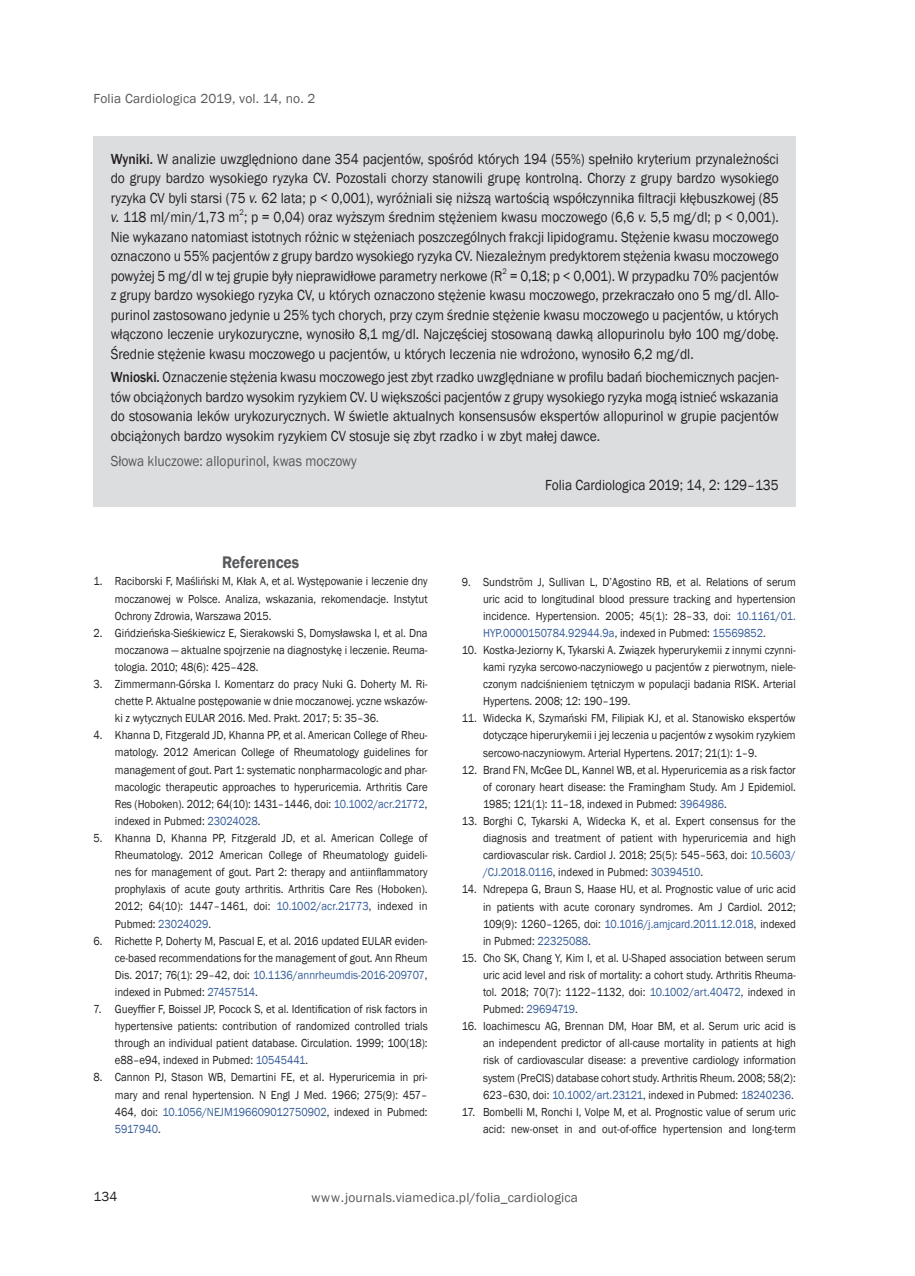
<style>
.page{position:relative;width:915px;height:1276px;background:#fff}
.page>*{position:absolute;margin:0;border:0;box-sizing:border-box;transform-origin:0 0}
._21_Pismiennictwo_ty{font:600 17.25px "Franklin Gothic";color:#57585a;scale:.9 1}
._04B_Streszczenie{font:15px/19.5px "Franklin Gothic";color:#231f20;text-align:justify;scale:.9 1}
._04E_Streszczenie_sl{font:15px "Franklin Gothic";color:#57585a;scale:.9 1}
._04F_Streszczenie_na{font:15px "Franklin Gothic";color:#231f20;scale:.9 1}
.t1{font:13.5px "Franklin Gothic";letter-spacing:.01em;color:#57585a}
.t2{font:13.5px "Franklin Gothic";color:#231f20}
.t3{font:12px/17.1px "Franklin Gothic";color:#231f20;text-align:justify;scale:.9 1}
._04B_Streszczenie-2{font:8.25px "Franklin Gothic";color:#231f20;scale:.9 1}
.s1{font-weight:500}
.s2{font-style:italic}
.s3{color:#345c98}
</style>
<div class="page">
<div style="left:94px;top:136px;width:701px;height:370px;background:#dcdddf"></div>
<p class="t1" style="left:94px;top:91px;width:223px">Folia Cardiologica 2019, vol. 14, no. 2</p>
<p class="_04B_Streszczenie" style="left:111px;top:149px;width:743px"><span class="s1">Wyniki.</span> W analizie uwzględniono dane 354 pacjentów, spośród których 194 (55%) spełniło kryterium przynależności do grupy bardzo wysokiego ryzyka CV. Pozostali chorzy stanowili grupę kontrolną. Chorzy z grupy bardzo wysokiego ryzyka CV byli starsi (75 <span class="s2">v.</span> 62 lata; p &lt; 0,001), wyróżniali się niższą wartością współczynnika filtracji kłębuszkowej (85 <span class="s2">v.</span> 118 ml/min/1,73 m ; p = 0,04) oraz wyższym średnim stężeniem kwasu moczowego (6,6 <span class="s2">v.</span> 5,5 mg/dl; p &lt; 0,001).</p>
<p class="_04B_Streszczenie-2" style="left:239px;top:207px;width:6px">2</p>
<p class="_04B_Streszczenie" style="left:111px;top:227px;width:743px">Nie wykazano natomiast istotnych różnic w stężeniach poszczególnych frakcji lipidogramu. Stężenie kwasu moczowego oznaczono u 55% pacjentów z grupy bardzo wysokiego ryzyka CV. Niezależnym predyktorem stężenia kwasu moczowego powyżej 5 mg/dl w tej grupie były nieprawidłowe parametry nerkowe (R</p>
<p class="_04B_Streszczenie-2" style="left:502px;top:266px;width:6px">2</p>
<p class="_04B_Streszczenie" style="left:111px;top:266px;width:743px;text-indent:399px">= 0,18; p &lt; 0,001). W przypadku 70% pacjentów z grupy bardzo wysokiego ryzyka CV, u których oznaczono stężenie kwasu moczowego, przekraczało ono 5 mg/dl. Allo&shy;purinol zastosowano jedynie u 25% tych chorych, przy czym średnie stężenie kwasu moczowego u pacjentów, u których włączono leczenie urykozuryczne, wynosiło 8,1 mg/dl. Najczęściej stosowaną dawką allopurinolu było 100 mg/dobę.<br>Średnie stężenie kwasu moczowego u pacjentów, u których leczenia nie wdrożono, wynosiło 6,2 mg/dl.</p>
<p class="_04B_Streszczenie" style="left:111px;top:368px;width:743px"><span class="s1">Wnioski.</span> Oznaczenie stężenia kwasu moczowego jest zbyt rzadko uwzględniane w profilu badań biochemicznych pacjen&shy;tów obciążonych bardzo wysokim ryzykiem CV. U większości pacjentów z grupy wysokiego ryzyka mogą istnieć wskazania do stosowania leków urykozurycznych. W świetle aktualnych konsensusów ekspertów allopurinol w grupie pacjentów obciążonych bardzo wysokim ryzykiem CV stosuje się zbyt rzadko i w zbyt małej dawce.</p>
<p class="_04E_Streszczenie_sl" style="left:111px;top:451px;width:275px">Słowa kluczowe: allopurinol, kwas moczowy</p>
<p class="_04F_Streszczenie_na" style="left:545px;top:475px;width:261px">Folia Cardiologica 2019; 14, 2: 129–135</p>
<p class="_21_Pismiennictwo_ty" style="left:222px;top:552px;width:87px">References</p>
<p class="t3" style="left:115px;top:573px;width:349px;text-indent:-21px">1. Raciborski F, Maśliński M, Kłak A, et al. Występowanie i leczenie dny moczanowej w Polsce. Analiza, wskazania, rekomendacje. Instytut Ochrony Zdrowia, Warszawa 2015.</p>
<p class="t3" style="left:115px;top:624px;width:349px;text-indent:-21px">2. Gińdzieńska-Sieśkiewicz E, Sierakowski S, Domysławska I, et al. Dna moczanowa — aktualne spojrzenie na diagnostykę i leczenie. Reuma&shy;tologia. 2010; 48(6): 425–428.</p>
<p class="t3" style="left:115px;top:676px;width:349px;text-indent:-21px">3. Zimmermann-Górska I. Komentarz do pracy Nuki G. Doherty M. Ri&shy;chette P. Aktualne postępowanie w dnie moczanowej. yczne wskazów&shy;ki z wytycznych EULAR 2016. Med. Prakt. 2017; 5: 35–36.</p>
<p class="t3" style="left:115px;top:727px;width:349px;text-indent:-21px">4. Khanna D, Fitzgerald JD, Khanna PP, et al. American College of Rheu&shy;matology. 2012 American College of Rheumatology guidelines for management of gout. Part 1: systematic nonpharmacologic and phar&shy;macologic therapeutic approaches to hyperuricemia. Arthritis Care Res (Hoboken). 2012; 64(10): 1431–1446, doi: <span class="s3">10.1002/acr.21772</span>, indexed in Pubmed: <span class="s3">23024028</span>.</p>
<p class="t3" style="left:115px;top:829px;width:349px;text-indent:-21px">5. Khanna D, Khanna PP, Fitzgerald JD, et al. American College of Rheumatology. 2012 American College of Rheumatology guideli&shy;nes for management of gout. Part 2: therapy and antiinflammatory prophylaxis of acute gouty arthritis. Arthritis Care Res (Hoboken).<br>2012; 64(10): 1447–1461, doi: <span class="s3">10.1002/acr.21773</span>, indexed in Pubmed: <span class="s3">23024029</span>.</p>
<p class="t3" style="left:115px;top:932px;width:349px;text-indent:-21px">6. Richette P, Doherty M, Pascual E, et al. 2016 updated EULAR eviden&shy;ce-based recommendations for the management of gout. Ann Rheum Dis. 2017; 76(1): 29–42, doi: <span class="s3">10.1136/annrheumdis-2016-209707</span>, indexed in Pubmed: <span class="s3">27457514</span>.</p>
<p class="t3" style="left:115px;top:1000px;width:349px;text-indent:-21px">7. Gueyffier F, Boissel JP, Pocock S, et al. Identification of risk factors in hypertensive patients: contribution of randomized controlled trials through an individual patient database. Circulation. 1999; 100(18): e88–e94, indexed in Pubmed: <span class="s3">10545441</span>.</p>
<p class="t3" style="left:115px;top:1069px;width:349px;text-indent:-21px">8. Cannon PJ, Stason WB, Demartini FE, et al. Hyperuricemia in pri&shy;mary and renal hypertension. N Engl J Med. 1966; 275(9): 457– 464, doi: <span class="s3">10.1056/NEJM196609012750902</span>, indexed in Pubmed:<br><span class="s3">5917940</span>.</p>
<p class="t3" style="left:483px;top:573px;width:349px;text-indent:-21px">9. Sundström J, Sullivan L, D’Agostino RB, et al. Relations of serum uric acid to longitudinal blood pressure tracking and hypertension incidence. Hypertension. 2005; 45(1): 28–33, doi: <span class="s3">10.1161/01.<br>HYP.0000150784.92944.9a</span>, indexed in Pubmed: <span class="s3">15569852</span>.</p>
<p class="t3" style="left:483px;top:641px;width:349px;text-indent:-21px">10. Kostka-Jeziorny K, Tykarski A. Związek hyperurykemii z innymi czynni&shy;kami ryzyka sercowo-naczyniowego u pacjentów z pierwotnym, niele&shy;czonym nadciśnieniem tętniczym w populacji badania RISK. Arterial Hypertens. 2008; 12: 190–199.</p>
<p class="t3" style="left:483px;top:710px;width:349px;text-indent:-21px">11. Widecka K, Szymański FM, Filipiak KJ, et al. Stanowisko ekspertów dotyczące hiperurykemii i jej leczenia u pacjentów z wysokim ryzykiem sercowo-naczyniowym. Arterial Hypertens. 2017; 21(1): 1–9.</p>
<p class="t3" style="left:483px;top:761px;width:349px;text-indent:-21px">12. Brand FN, McGee DL, Kannel WB, et al. Hyperuricemia as a risk factor of coronary heart disease: the Framingham Study. Am J Epidemiol.<br>1985; 121(1): 11–18, indexed in Pubmed: <span class="s3">3964986</span>.</p>
<p class="t3" style="left:483px;top:812px;width:349px;text-indent:-21px">13. Borghi C, Tykarski A, Widecka K, et al. Expert consensus for the diagnosis and treatment of patient with hyperuricemia and high cardiovascular risk. Cardiol J. 2018; 25(5): 545–563, doi: <span class="s3">10.5603/ /CJ.2018.0116</span>, indexed in Pubmed: <span class="s3">30394510</span>.</p>
<p class="t3" style="left:483px;top:881px;width:349px;text-indent:-21px">14. Ndrepepa G, Braun S, Haase HU, et al. Prognostic value of uric acid in patients with acute coronary syndromes. Am J Cardiol. 2012; 109(9): 1260–1265, doi: <span class="s3">10.1016/j.amjcard.2011.12.018</span>, indexed in Pubmed: <span class="s3">22325088</span>.</p>
<p class="t3" style="left:483px;top:949px;width:349px;text-indent:-21px">15. Cho SK, Chang Y, Kim I, et al. U-Shaped association between serum uric acid level and risk of mortality: a cohort study. Arthritis Rheuma&shy;tol. 2018; 70(7): 1122–1132, doi: <span class="s3">10.1002/art.40472</span>, indexed in Pubmed: <span class="s3">29694719</span>.</p>
<p class="t3" style="left:483px;top:1018px;width:349px;text-indent:-21px">16. Ioachimescu AG, Brennan DM, Hoar BM, et al. Serum uric acid is an independent predictor of all-cause mortality in patients at high risk of cardiovascular disease: a preventive cardiology information system (PreCIS) database cohort study. Arthritis Rheum. 2008; 58(2):<br>623–630, doi: <span class="s3">10.1002/art.23121</span>, indexed in Pubmed: <span class="s3">18240236</span>.</p>
<p class="t3" style="left:461px;top:1103px;width:372px;text-align:right">17. Bombelli M, Ronchi I, Volpe M, et al. Prognostic value of serum uric acid: new-onset in and out-of-office hypertension and long-term</p>
<p class="t2" style="left:94px;top:1188px;width:25px">134</p>
<p class="t1" style="left:311px;top:1189px;width:268px">www.journals.viamedica.pl/folia_cardiologica</p>
</div>
